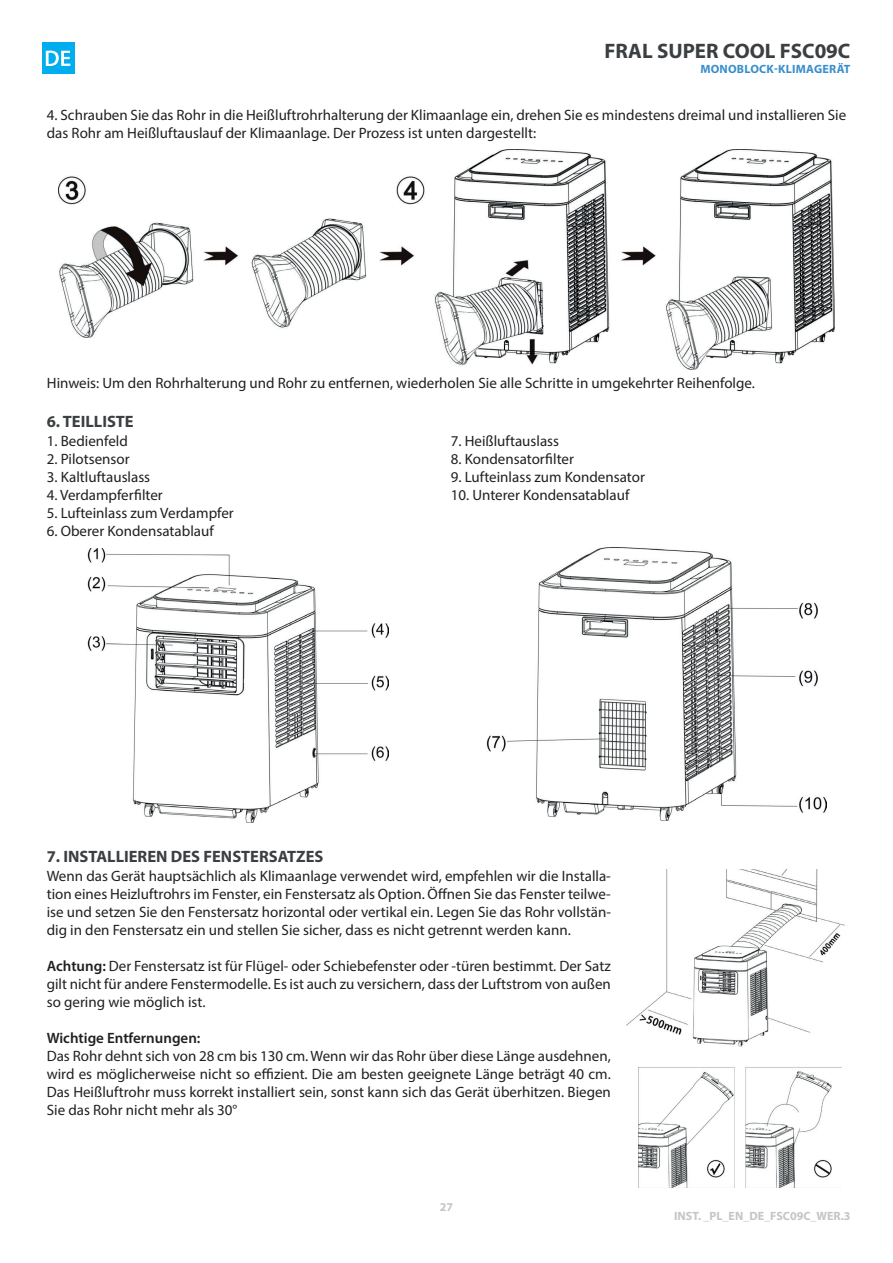
<style>
.page{position:relative;width:893px;height:1263px;background:#fff}
.page>*{position:absolute;margin:0;border:0;box-sizing:border-box;transform-origin:0 0}
.t1{font:700 21px "Myriad Pro";color:#3b3f41}
.t2{font:700 16.5px "Myriad Pro";color:#3b3f41}
.t3{font:15px/18px "Myriad Pro";color:#231f20;text-align:justify}
.t4{font:600 15px "Myriad Pro";color:#231f20}
.t5{font:700 12px "Myriad Pro";color:#c4c5c4}
.t6{font:700 12px "Myriad Pro";letter-spacing:.02em;color:#388ecd}
.s1{font-weight:600}
</style>
<div class="page">
<img style="left:58px;top:150px;width:777px;height:220px">
<img style="left:87px;top:549px;width:301px;height:274px">
<img style="left:486px;top:547px;width:340px;height:274px">
<img style="left:626px;top:870px;width:219px;height:177px">
<img style="left:639px;top:1067px;width:203px;height:121px">
<div style="left:43px;top:43px;width:32px;height:31px;background:#00aeef"></div>
<svg style="left:46px;top:51px;width:24px;height:15px"></svg>
<h1 class="t1" style="left:605px;top:38px;width:247px">FRAL SUPER COOL FSC09C</h1>
<p class="t6" style="left:700px;top:61px;width:151px">MONOBLOCK-KLIMAGERÄT</p>
<p class="t3" style="left:47px;top:105px;width:801px">4. Schrauben Sie das Rohr in die Heißluftrohrhalterung der Klimaanlage ein, drehen Sie es mindestens dreimal und installieren Sie das Rohr am Heißluftauslauf der Klimaanlage. Der Prozess ist unten dargestellt:</p>
<p class="t3" style="left:47px;top:374px;width:710px">Hinweis: Um den Rohrhalterung und Rohr zu entfernen, wiederholen Sie alle Schritte in umgekehrter Reihenfolge.</p>
<p class="t2" style="left:47px;top:411px;width:89px">6. TEILLISTE</p>
<p class="t3" style="left:47px;top:432px;width:83px">1. Bedienfeld</p>
<p class="t3" style="left:47px;top:450px;width:84px">2. Pilotsensor</p>
<p class="t3" style="left:47px;top:468px;width:105px">3. Kaltluftauslass</p>
<p class="t3" style="left:47px;top:486px;width:118px">4. Verdampferfilter</p>
<p class="t3" style="left:47px;top:504px;width:189px">5. Lufteinlass zum Verdampfer</p>
<p class="t3" style="left:47px;top:522px;width:168px">6. Oberer Kondensatablauf</p>
<p class="t2" style="left:47px;top:846px;width:278px">7. INSTALLIEREN DES FENSTERSATZES</p>
<p class="t3" style="left:451px;top:432px;width:110px">7. Heißluftauslass</p>
<p class="t3" style="left:451px;top:450px;width:125px">8. Kondensatorfilter</p>
<p class="t3" style="left:451px;top:468px;width:196px">9. Lufteinlass zum Kondensator</p>
<p class="t3" style="left:451px;top:486px;width:180px">10. Unterer Kondensatablauf</p>
<p class="t3" style="left:47px;top:867px;width:566px">Wenn das Gerät hauptsächlich als Klimaanlage verwendet wird, empfehlen wir die Installa&shy;tion eines Heizluftrohrs im Fenster, ein Fenstersatz als Option. Öffnen Sie das Fenster teilwe&shy;ise und setzen Sie den Fenstersatz horizontal oder vertikal ein. Legen Sie das Rohr vollstän&shy;dig in den Fenstersatz ein und stellen Sie sicher, dass es nicht getrennt werden kann.</p>
<p class="t3" style="left:47px;top:957px;width:566px"><span class="s1">Achtung:</span> Der Fenstersatz ist für Flügel- oder Schiebefenster oder -türen bestimmt. Der Satz gilt nicht für andere Fenstermodelle. Es ist auch zu versichern, dass der Luftstrom von außen so gering wie möglich ist.</p>
<p class="t4" style="left:47px;top:1028px;width:155px">Wichtige Entfernungen:</p>
<p class="t3" style="left:47px;top:1047px;width:566px">Das Rohr dehnt sich von 28 cm bis 130 cm. Wenn wir das Rohr über diese Länge ausdehnen, wird es möglicherweise nicht so effizient. Die am besten geeignete Länge beträgt 40 cm.<br>Das Heißluftrohr muss korrekt installiert sein, sonst kann sich das Gerät überhitzen. Biegen Sie das Rohr nicht mehr als 30°</p>
<p class="t5" style="left:440px;top:1199px;width:15px">27</p>
<p class="t5" style="left:674px;top:1208px;width:178px">INST. _PL_EN_DE_FSC09C_WER.3</p>
</div>
